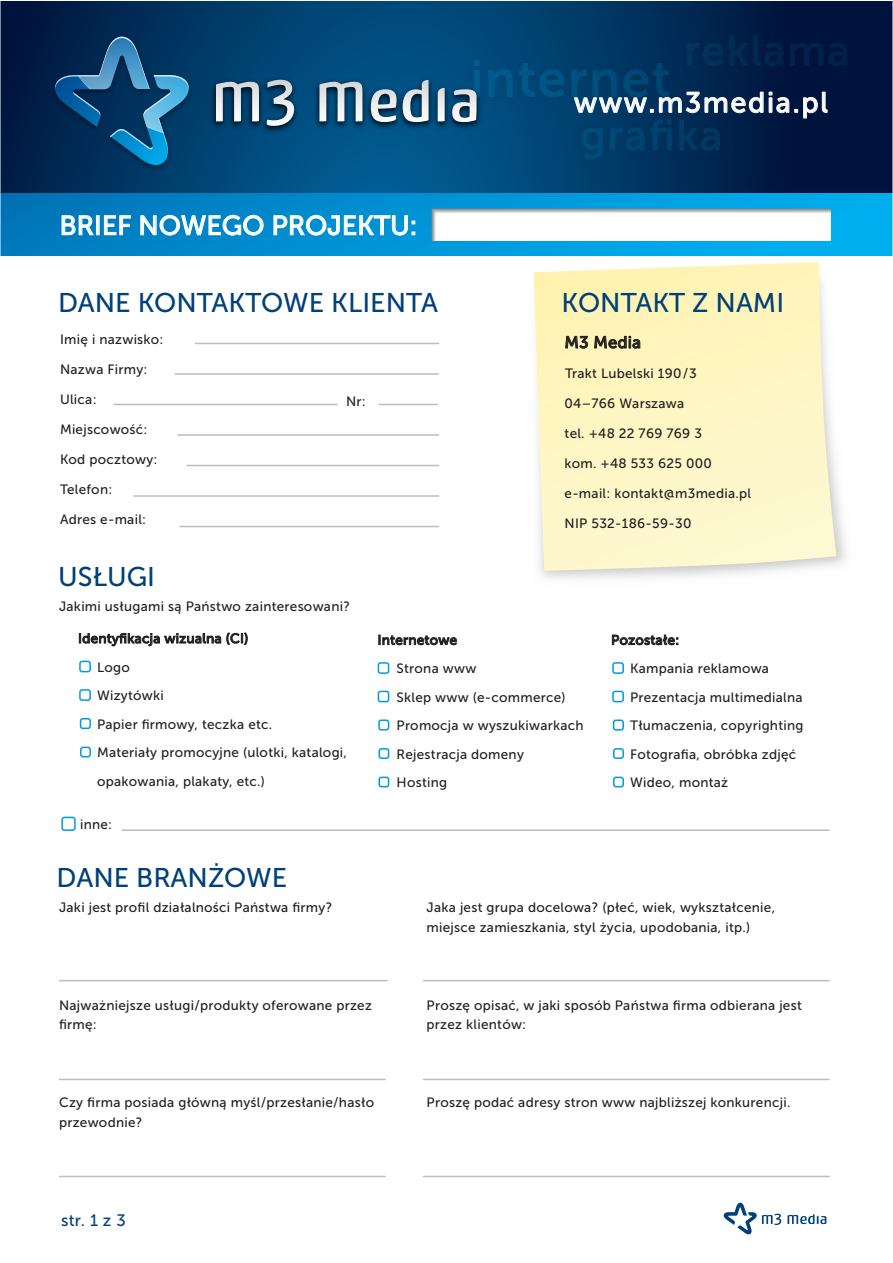
<style>
.page{position:relative;width:893px;height:1263px;background:#fff}
.page>*{position:absolute;margin:0;border:0;box-sizing:border-box;transform-origin:0 0}
.t1{font:28.5px "Museo Sans 500";letter-spacing:.06em;color:#fff}
.t2{font:27px "Museo Sans 500";color:#014078}
.t3{font:27px "Museo Sans 500";color:#fff}
.t4{font:16.5px "Museo Sans 500";color:#014078}
.t5{font:16.5px "Museo Sans 500";letter-spacing:.02em;color:#231f20}
.t6{font:13.5px/28.5px "Museo Sans 500";letter-spacing:.02em;color:#231f20}
</style>
<div class="page">
<svg style="left:1px;top:1px;width:891px;height:193px;background:#003766"></svg>
<div style="left:0;top:194px;width:892px;height:61px;background:linear-gradient(to right,#0077b9,#00b3f3)"></div>
<img style="left:462px;top:25px;width:397px;height:148px">
<svg style="left:488px;top:62px;width:77px;height:36px;background:#004b7b"></svg>
<svg style="left:62px;top:215px;width:32px;height:20px"></svg>
<div style="left:96px;top:215px;width:3px;height:20px;border:1px solid #fff"></div>
<svg style="left:104px;top:215px;width:27px;height:20px"></svg>
<svg style="left:141px;top:215px;width:123px;height:20px;background:#44a4d5"></svg>
<svg style="left:274px;top:215px;width:141px;height:20px;background:#40abdc"></svg>
<hr style="left:196px;top:343px;width:243px;height:1px;background:#bcbdc0">
<svg style="left:571px;top:35px;width:276px;height:124px;background:#082f58"></svg>
<svg style="left:534px;top:262px;width:302px;height:309px;background:#fdf5c7"></svg>
<svg style="left:565px;top:336px;width:23px;height:13px"></svg>
<svg style="left:594px;top:336px;width:46px;height:13px"></svg>
<hr style="left:175px;top:373px;width:264px;height:2px;background:#bcbdc0">
<hr style="left:114px;top:404px;width:223px;height:1px;background:#bcbdc0">
<hr style="left:178px;top:434px;width:261px;height:2px;background:#bcbdc0">
<hr style="left:187px;top:465px;width:252px;height:1px;background:#bcbdc0">
<hr style="left:134px;top:495px;width:305px;height:2px;background:#bcbdc0">
<hr style="left:180px;top:526px;width:259px;height:1px;background:#bcbdc0">
<hr style="left:379px;top:404px;width:59px;height:1px;background:#bcbdc0">
<svg style="left:79px;top:633px;width:169px;height:13px"></svg>
<hr style="left:122px;top:829px;width:707px;height:2px;background:#bcbdc0">
<div style="left:79px;top:661px;width:12px;height:11px;border:2px solid #009bde;border-radius:2px"></div>
<div style="left:79px;top:689px;width:12px;height:12px;border:2px solid #009bde;border-radius:2px"></div>
<div style="left:80px;top:718px;width:11px;height:11px;border:2px solid #009bde;border-radius:2px"></div>
<div style="left:80px;top:747px;width:11px;height:10px;border:2px solid #009bde;border-radius:2px"></div>
<div style="left:61px;top:817px;width:15px;height:14px;border:2px solid #009bde;border-radius:2px"></div>
<svg style="left:379px;top:635px;width:78px;height:10px"></svg>
<svg style="left:612px;top:635px;width:66px;height:10px"></svg>
<div style="left:378px;top:662px;width:11px;height:12px;border:2px solid #009bde;border-radius:2px"></div>
<div style="left:378px;top:691px;width:11px;height:11px;border:2px solid #009bde;border-radius:2px"></div>
<div style="left:378px;top:719px;width:11px;height:11px;border:2px solid #009bde;border-radius:2px"></div>
<div style="left:378px;top:748px;width:11px;height:11px;border:2px solid #009bde;border-radius:2px"></div>
<div style="left:378px;top:777px;width:11px;height:10px;border:2px solid #009bde;border-radius:2px"></div>
<div style="left:612px;top:662px;width:12px;height:12px;border:2px solid #009bde;border-radius:2px"></div>
<div style="left:612px;top:691px;width:12px;height:11px;border:2px solid #009bde;border-radius:2px"></div>
<div style="left:613px;top:719px;width:11px;height:11px;border:2px solid #009bde;border-radius:2px"></div>
<div style="left:613px;top:748px;width:11px;height:11px;border:2px solid #009bde;border-radius:2px"></div>
<div style="left:613px;top:777px;width:11px;height:10px;border:2px solid #009bde;border-radius:2px"></div>
<hr style="left:60px;top:980px;width:327px;height:1px;background:#bcbdc0">
<hr style="left:424px;top:980px;width:405px;height:1px;background:#bcbdc0">
<hr style="left:60px;top:1079px;width:325px;height:1px;background:#bcbdc0">
<hr style="left:424px;top:1079px;width:405px;height:1px;background:#bcbdc0">
<hr style="left:60px;top:1176px;width:325px;height:1px;background:#bcbdc0">
<hr style="left:424px;top:1176px;width:405px;height:1px;background:#bcbdc0">
<svg style="left:723px;top:1203px;width:58px;height:31px"></svg>
<svg style="left:787px;top:1214px;width:39px;height:10px"></svg>
<img style="left:208px;top:74px;width:277px;height:63px">
<svg style="left:216px;top:82px;width:43px;height:39px"></svg>
<svg style="left:319px;top:82px;width:43px;height:39px"></svg>
<svg style="left:371px;top:89px;width:26px;height:33px"></svg>
<svg style="left:403px;top:80px;width:26px;height:42px"></svg>
<svg style="left:438px;top:88px;width:7px;height:33px"></svg>
<svg style="left:452px;top:59px;width:28px;height:63px;background:#417596"></svg>
<svg style="left:267px;top:80px;width:27px;height:46px"></svg>
<img style="left:49px;top:32px;width:146px;height:142px">
<svg style="left:54px;top:37px;width:136px;height:128px;background:#114c79"></svg>
<svg style="left:432px;top:208px;width:399px;height:33px"></svg>
<svg style="left:892px;top:1px;width:1px;height:255px"></svg>
<svg style="left:0;top:1px;width:1px;height:255px"></svg>
<h2 class="t3" style="left:60px;top:211px;width:359px">BRIEF NOWEGO PROJEKTU:</h2>
<h2 class="t2" style="left:58px;top:288px;width:381px">DANE KONTAKTOWE KLIENTA</h2>
<p class="t6" style="left:60px;top:325px;width:105px">Imię i nazwisko:</p>
<p class="t6" style="left:60px;top:355px;width:89px">Nazwa Firmy:</p>
<p class="t6" style="left:60px;top:385px;width:38px">Ulica:</p>
<p class="t6" style="left:60px;top:415px;width:89px">Miejscowość:</p>
<p class="t6" style="left:60px;top:445px;width:99px">Kod pocztowy:</p>
<p class="t6" style="left:60px;top:475px;width:54px">Telefon:</p>
<p class="t6" style="left:60px;top:505px;width:88px">Adres e-mail:</p>
<h2 class="t2" style="left:58px;top:561px;width:99px">USŁUGI</h2>
<p class="t6" style="left:346px;top:387px;width:21px">Nr:</p>
<p class="t6" style="left:59px;top:592px;width:292px">Jakimi usługami są Państwo zainteresowani?</p>
<h1 class="t1" style="left:574px;top:87px;width:255px">www.m3media.pl</h1>
<h2 class="t2" style="left:562px;top:288px;width:224px">KONTAKT Z NAMI</h2>
<p class="t5" style="left:565px;top:333px;width:78px">M3 Media</p>
<p class="t6" style="left:565px;top:359px;width:133px">Trakt Lubelski 190/3</p>
<p class="t6" style="left:565px;top:389px;width:121px">04–766 Warszawa</p>
<p class="t6" style="left:565px;top:419px;width:139px">tel. +48 22 769 769 3</p>
<p class="t6" style="left:565px;top:449px;width:149px">kom. +48 533 625 000</p>
<p class="t6" style="left:565px;top:479px;width:188px">e-mail: kontakt@m3media.pl</p>
<p class="t6" style="left:565px;top:509px;width:128px">NIP 532-186-59-30</p>
<p class="t6" style="left:97px;top:624px;width:251px;text-indent:-19px">Identyfikacja wizualna (CI)<br>Logo<br>Wizytówki<br>Papier firmowy, teczka etc.<br>Materiały promocyjne (ulotki, katalogi, opakowania, plakaty, etc.)</p>
<p class="t6" style="left:80px;top:810px;width:34px">inne:</p>
<h2 class="t2" style="left:57px;top:862px;width:232px">DANE BRANŻOWE</h2>
<p class="t6" style="left:59px;top:893px;width:275px">Jaki jest profil działalności Państwa firmy?</p>
<p class="t6" style="left:397px;top:626px;width:189px;text-indent:-19px">Internetowe<br>Strona www<br>Sklep www (e-commerce)<br>Promocja w wyszukiwarkach<br>Rejestracja domeny<br>Hosting</p>
<p class="t6" style="left:630px;top:626px;width:175px;text-indent:-19px">Pozostałe:<br>Kampania reklamowa<br>Prezentacja multimedialna<br>Tłumaczenia, copyrighting<br>Fotografia, obróbka zdjęć<br>Wideo, montaż</p>
<p class="t6" style="left:427px;top:898px;width:350px;line-height:19.5px">Jaka jest grupa docelowa? (płeć, wiek, wykształcenie, miejsce zamieszkania, styl życia, upodobania, itp.)</p>
<p class="t6" style="left:59px;top:995px;width:314px;line-height:19.5px">Najważniejsze usługi/produkty oferowane przez firmę:</p>
<p class="t6" style="left:59px;top:1093px;width:317px;line-height:19.5px">Czy firma posiada główną myśl/przesłanie/hasło przewodnie?</p>
<p class="t4" style="left:61px;top:1211px;width:66px">str. 1 z 3</p>
<p class="t6" style="left:427px;top:995px;width:377px;line-height:19.5px">Proszę opisać, w jaki sposób Państwa firma odbierana jest przez klientów:</p>
<p class="t6" style="left:427px;top:1088px;width:365px">Proszę podać adresy stron www najbliższej konkurencji.</p>
</div>
